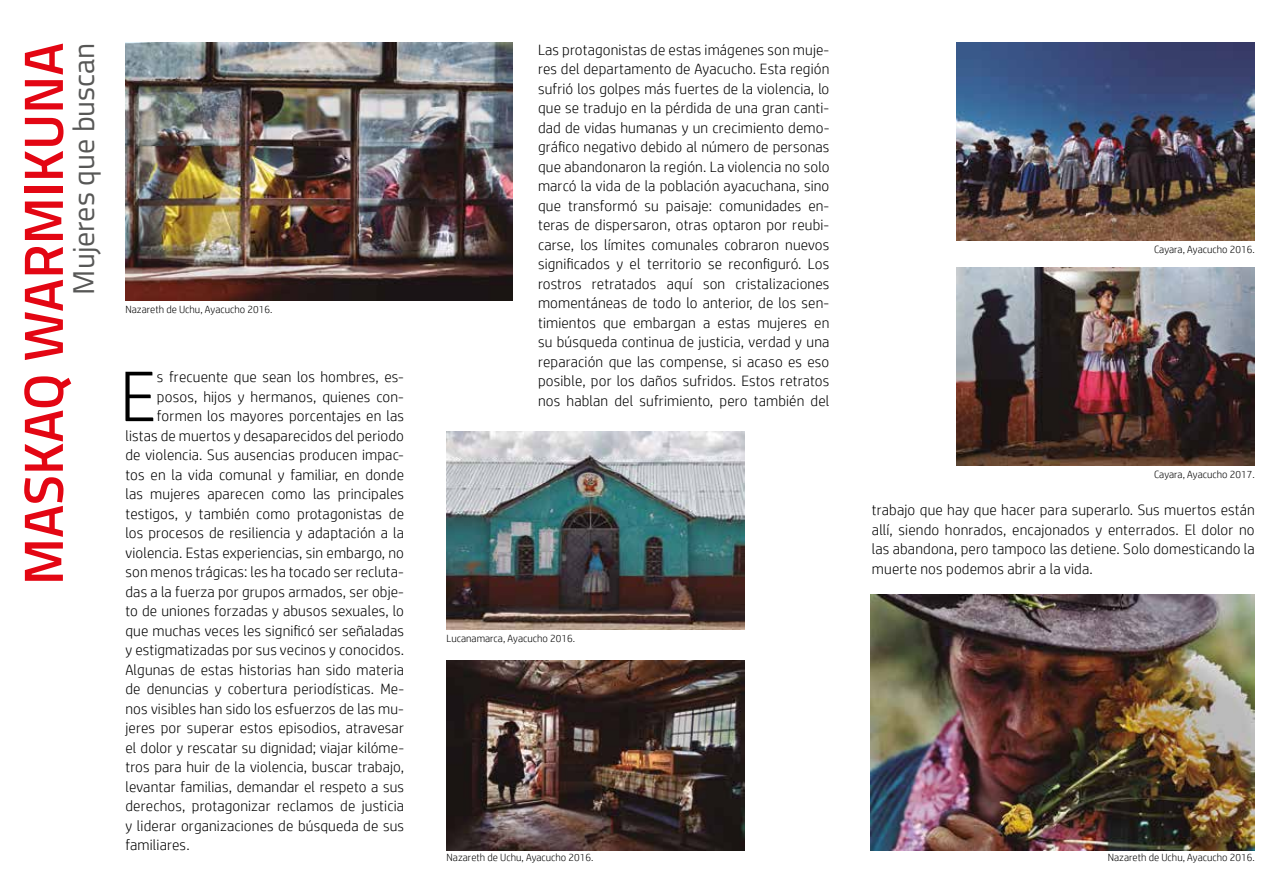
<style>
.page{position:relative;width:1276px;height:893px;background:#fff}
.page>*{position:absolute;margin:0;border:0;box-sizing:border-box;transform-origin:0 0}
.t1{font:300 71.25px "HP Simplified";color:#000}
.t2{font:600 55.5px "Titillium";color:#e30613}
.t3{font:30px "Titillium";color:#575756}
.t4{font:300 15px/19.5px "HP Simplified";letter-spacing:.01em;color:#000;text-align:justify}
.t5{font:300 10.5px "HP Simplified";color:#000}
</style>
<div class="page">
<img style="left:957px;top:267px;width:297px;height:199px">
<img style="left:957px;top:43px;width:297px;height:198px">
<img style="left:446px;top:661px;width:298px;height:189px">
<img style="left:871px;top:595px;width:383px;height:255px">
<img style="left:446px;top:431px;width:298px;height:199px">
<img style="left:125px;top:43px;width:387px;height:257px">
<h2 class="t2" style="left:2px;top:585px;width:544px;rotate:-90deg">MASKAQ WARMIKUNA</h2>
<h3 class="t3" style="left:62px;top:294px;width:253px;rotate:-90deg">Mujeres que buscan</h3>
<p class="t5" style="left:125px;top:303px;width:148px">Nazareth de Uchu, Ayacucho 2016.</p>
<p class="t4" style="left:157px;top:367px;width:249px">s frecuente que sean los hombres, es-</p>
<p class="t4" style="left:157px;top:386px;width:248px">posos, hijos y hermanos, quienes con-</p>
<p class="t4" style="left:157px;top:406px;width:248px">formen los mayores porcentajes en las</p>
<p class="t4" style="left:125px;top:425px;width:280px">listas de muertos y desaparecidos del periodo</p>
<p class="t4" style="left:125px;top:445px;width:280px">de violencia. Sus ausencias producen impac-</p>
<p class="t4" style="left:125px;top:464px;width:280px">tos en la vida comunal y familiar, en donde</p>
<p class="t4" style="left:125px;top:484px;width:280px">las mujeres aparecen como las principales</p>
<p class="t4" style="left:125px;top:503px;width:280px">testigos, y también como protagonistas de</p>
<p class="t4" style="left:125px;top:523px;width:280px">los procesos de resiliencia y adaptación a la</p>
<p class="t4" style="left:125px;top:542px;width:280px">violencia. Estas experiencias, sin embargo, no</p>
<p class="t4" style="left:125px;top:562px;width:280px">son menos trágicas: les ha tocado ser recluta-</p>
<p class="t4" style="left:125px;top:581px;width:280px">das a la fuerza por grupos armados, ser obje-</p>
<p class="t4" style="left:125px;top:601px;width:280px">to de uniones forzadas y abusos sexuales, lo</p>
<p class="t4" style="left:125px;top:620px;width:280px">que muchas veces les significó ser señaladas</p>
<p class="t4" style="left:125px;top:640px;width:280px">y estigmatizadas por sus vecinos y conocidos.</p>
<p class="t4" style="left:125px;top:659px;width:280px">Algunas de estas historias han sido materia</p>
<p class="t4" style="left:125px;top:679px;width:280px">de denuncias y cobertura periodísticas. Me-</p>
<p class="t4" style="left:125px;top:698px;width:280px">nos visibles han sido los esfuerzos de las mu-</p>
<p class="t4" style="left:125px;top:718px;width:280px">jeres por superar estos episodios, atravesar</p>
<p class="t4" style="left:125px;top:737px;width:280px">el dolor y rescatar su dignidad; viajar kilóme-</p>
<p class="t4" style="left:125px;top:757px;width:280px">tros para huir de la violencia, buscar trabajo,</p>
<p class="t4" style="left:125px;top:776px;width:280px">levantar familias, demandar el respeto a sus</p>
<p class="t4" style="left:125px;top:796px;width:280px">derechos, protagonizar reclamos de justicia</p>
<p class="t4" style="left:125px;top:815px;width:280px">y liderar organizaciones de búsqueda de sus</p>
<p class="t4" style="left:125px;top:835px;width:66px">familiares.</p>
<h1 class="t1" style="left:120px;top:356px;width:38px">E</h1>
<p class="t4" style="left:538px;top:40px;width:293px">Las protagonistas de estas imágenes son muje&shy;res del departamento de Ayacucho. Esta región sufrió los golpes más fuertes de la violencia, lo que se tradujo en la pérdida de una gran canti&shy;dad de vidas humanas y un crecimiento demo&shy;gráfico negativo debido al número de personas que abandonaron la región. La violencia no solo marcó la vida de la población ayacuchana, sino que transformó su paisaje: comunidades en&shy;teras de dispersaron, otras optaron por reubi&shy;carse, los límites comunales cobraron nuevos significados y el territorio se reconfiguró. Los rostros retratados aquí son cristalizaciones momentáneas de todo lo anterior, de los sen&shy;timientos que embargan a estas mujeres en su búsqueda continua de justicia, verdad y una reparación que las compense, si acaso es eso posible, por los daños sufridos. Estos retratos</p>
<p class="t4" style="left:538px;top:391px;width:293px">nos hablan del sufrimiento, pero también del</p>
<p class="t5" style="left:446px;top:632px;width:130px">Lucanamarca, Ayacucho 2016.</p>
<p class="t5" style="left:1154px;top:243px;width:102px">Cayara, Ayacucho 2016.</p>
<p class="t5" style="left:1154px;top:468px;width:102px">Cayara, Ayacucho 2017.</p>
<p class="t4" style="left:872px;top:500px;width:384px">trabajo que hay que hacer para superarlo. Sus muertos están allí, siendo honrados, encajonados y enterrados. El dolor no las abandona, pero tampoco las detiene. Solo domesticando la muerte nos podemos abrir a la vida.</p>
<p class="t5" style="left:446px;top:852px;width:148px">Nazareth de Uchu, Ayacucho 2016.</p>
<p class="t5" style="left:1107px;top:852px;width:148px">Nazareth de Uchu, Ayacucho 2016.</p>
</div>
